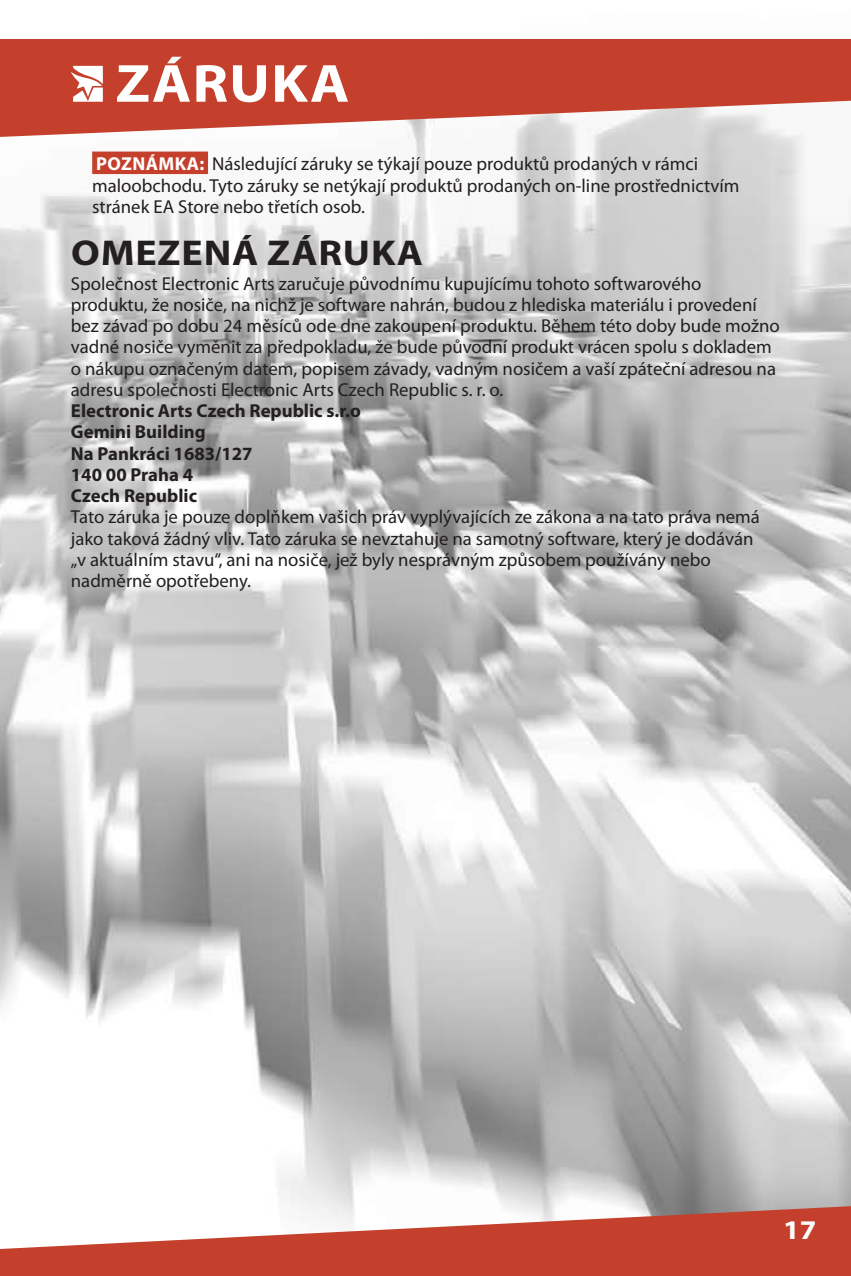
<style>
.page{position:relative;width:851px;height:1276px;background:#fff}
.page>*{position:absolute;margin:0;border:0;box-sizing:border-box;transform-origin:0 0}
.t1{font:700 54px "Myriad Pro";letter-spacing:.02em;color:#fff;scale:1.11 1}
.t2{font:700 36px "Myriad Pro";letter-spacing:.02em;color:#231f20;scale:1.11 1}
.t3{font:700 27px "Myriad Pro";color:#fff;scale:1.11 1}
.t4{font:18.75px/21.2px "Myriad Pro";color:#231f20}
.t5{font:700 18.75px/21.2px "Myriad Pro";color:#231f20}
.s1{font-weight:700;color:#fff}
</style>
<div class="page">
<img style="left:0;top:137px;width:850px;height:1069px">
<svg style="left:0;top:1206px;width:850px;height:70px;fill:#c4402c"></svg>
<svg style="left:0;top:39px;width:850px;height:98px;background:#cb6050"></svg>
<div style="left:92px;top:152px;width:116px;height:22px;background:#c4402c"></div>
<svg style="left:71px;top:66px;width:32px;height:36px"></svg>
<h1 class="t1" style="left:116px;top:48px;width:212px">Záruka</h1>
<p class="t4" style="left:92px;top:153px;width:648px"><span class="s1">Poznámka:</span> Následující záruky se týkají pouze produktů prodaných v rámci maloobchodu. Tyto záruky se netýkají produktů prodaných on-line prostřednictvím stránek EA Store nebo třetích osob.</p>
<h2 class="t2" style="left:71px;top:229px;width:318px">Omezená záruka</h2>
<p class="t4" style="left:71px;top:272px;width:710px">Společnost Electronic Arts zaručuje původnímu kupujícímu tohoto softwarového produktu, že nosiče, na nichž je software nahrán, budou z hlediska materiálu i provedení bez závad po dobu 24 měsíců ode dne zakoupení produktu. Během této doby bude možno vadné nosiče vyměnit za předpokladu, že bude původní produkt vrácen spolu s dokladem o nákupu označeným datem, popisem závady, vadným nosičem a vaší zpáteční adresou na adresu společnosti Electronic Arts Czech Republic s. r. o.</p>
<p class="t5" style="left:71px;top:400px;width:291px">Electronic Arts Czech Republic s.r.o<br>Gemini Building<br>Na Pankráci 1683/127<br>140 00 Praha 4<br>Czech Republic</p>
<p class="t4" style="left:71px;top:506px;width:690px">Tato záruka je pouze doplňkem vašich práv vyplývajících ze zákona a na tato práva nemá jako taková žádný vliv. Tato záruka se nevztahuje na samotný software, který je dodáván „v aktuálním stavu“, ani na nosiče, jež byly nesprávným způsobem používány nebo nadměrně opotřebeny.</p>
<h3 class="t3" style="left:783px;top:1212px;width:32px">17</h3>
</div>
